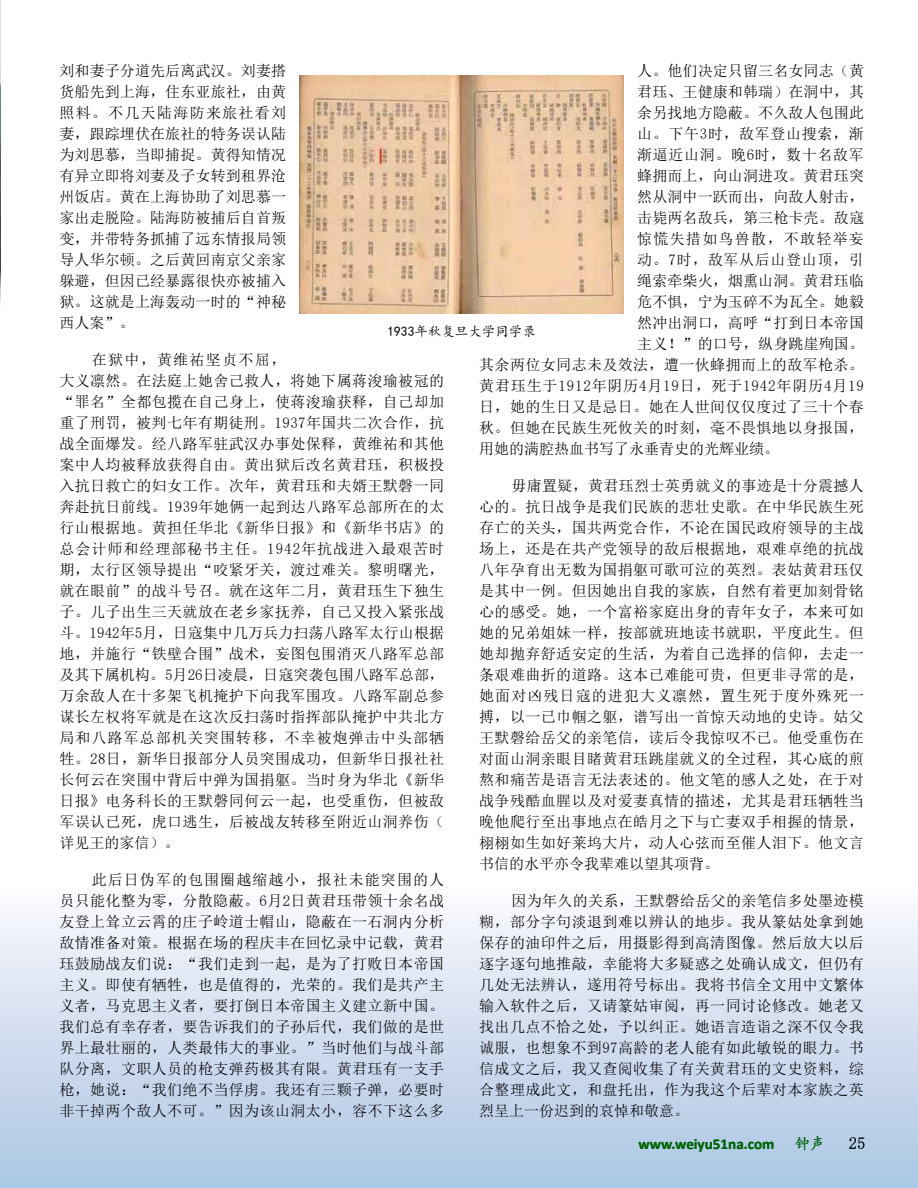
<style>
.page{position:relative;width:918px;height:1188px;background:#fff}
.page>*{position:absolute;margin:0;border:0;box-sizing:border-box;transform-origin:0 0}
.t1{font:16.5px "Sim Sun";color:#000}
.t2{font:700 15.15px "Calibri";color:#060}
.t3{font:15px/21px "Sim Sun";letter-spacing:.025em;color:#000;text-align:justify}
.t4{font:15px "Sim Sun";letter-spacing:.045em;color:#000}
.t5{font:15px "Sim Sun";letter-spacing:.055em;color:#000}
.t6{font:15px "Sim Sun";color:#000}
.t7{font:15px "Sim Sun";letter-spacing:.085em;color:#000}
.t8{font:15px "Adobe Kaiti Std";color:#060}
.t9{font:13.5px "Kai Ti";color:#000}
</style>
<div class="page">
<img style="left:0;top:0;width:1px;height:305px">
<div style="left:0;top:860px;width:918px;height:328px;background:linear-gradient(to bottom,#fff,#abc5e3)"></div>
<img style="left:300px;top:75px;width:324px;height:238px">
<p class="t3" style="left:59px;top:60px;width:228px">刘和妻子分道先后离武汉。刘妻搭货船先到上海，住东亚旅社，由黄照料。不几天陆海防来旅社看刘妻，跟踪埋伏在旅社的特务误认陆为刘思慕，当即捕捉。黄得知情况有异立即将刘妻及子女转到租界沧州饭店。黄在上海协助了刘思慕一家出走脱险。陆海防被捕后自首叛变，并带特务抓捕了远东情报局领导人华尔顿。之后黄回南京父亲家躲避，但因已经暴露很快亦被捕入狱。这就是上海轰动一时的“神秘西人案”。</p>
<p class="t3" style="left:59px;top:349px;width:386px;text-align:left;text-indent:32px">在狱中，黄维祐坚贞不屈，<br>大义凛然。在法庭上她舍己救人，将她下属蒋浚瑜被冠的“罪名”全都包揽在自己身上，使蒋浚瑜获释，自己却加重了刑罚，被判七年有期徒刑。1937年国共二次合作，抗战全面爆发。经八路军驻武汉办事处保释，黄维祐和其他案中人均被释放获得自由。黄出狱后改名黄君珏，积极投入抗日救亡的妇女工作。次年，黄君珏和夫婿王默磬一同奔赴抗日前线。1939年她俩一起到达八路军总部所在的太行山根据地。黄担任华北《新华日报》和《新华书店》的总会计师和经理部秘书主任。1942年抗战进入最艰苦时期，太行区领导提出“咬紧牙关，渡过难关。黎明曙光，就在眼前”的战斗号召。就在这年二月，黄君珏生下独生子。儿子出生三天就放在老乡家抚养，自己又投入紧张战斗。1942年5月，日寇集中几万兵力扫荡八路军太行山根据地，并施行“铁壁合围”战术，妄图包围消灭八路军总部及其下属机构。5月26日凌晨，日寇突袭包围八路军总部，万余敌人在十多架飞机掩护下向我军围攻。八路军副总参谋长左权将军就是在这次反扫荡时指挥部队掩护中共北方局和八路军总部机关突围转移，不幸被炮弹击中头部牺牲。28日，新华日报部分人员突围成功，但新华日报社社长何云在突围中背后中弹为国捐躯。当时身为华北《新华日报》电务科长的王默磬同何云一起，也受重伤，但被敌军误认已死，虎口逃生，后被战友转移至附近山洞养伤（详见王的家信）。</p>
<p class="t3" style="left:59px;top:869px;width:386px;text-indent:32px">此后日伪军的包围圈越缩越小，报社未能突围的人员只能化整为零，分散隐蔽。6月2日黄君珏带领十余名战友登上耸立云霄的庄子岭道士帽山，隐蔽在一石洞内分析敌情准备对策。根据在场的程庆丰在回忆录中记载，黄君珏鼓励战友们说：“我们走到一起，是为了打败日本帝国主义。即使有牺牲，也是值得的，光荣的。我们是共产主义者，马克思主义者，要打倒日本帝国主义建立新中国。我们总有幸存者，要告诉我们的子孙后代，我们做的是世界上最壮丽的，人类最伟大的事业。”当时他们与战斗部队分离，文职人员的枪支弹药极其有限。黄君珏有一支手枪，她说：“我们绝不当俘虏。我还有三颗子弹，必要时非干掉两个敌人不可。”因为该山洞太小，容不下这么多</p>
<p class="t3" style="left:637px;top:60px;width:228px">人。他们决定只留三名女同志（黄</p>
<p class="t3" style="left:637px;top:81px;width:228px">君珏、王健康和韩瑞）在洞中，其</p>
<p class="t3" style="left:637px;top:102px;width:228px">余另找地方隐蔽。不久敌人包围此</p>
<p class="t4" style="left:637px;top:126px;width:228px">山。下午3时，敌军登山搜索，渐</p>
<p class="t4" style="left:637px;top:147px;width:228px">渐逼近山洞。晚6时，数十名敌军</p>
<p class="t3" style="left:637px;top:165px;width:228px">蜂拥而上，向山洞进攻。黄君珏突</p>
<p class="t3" style="left:637px;top:186px;width:228px">然从洞中一跃而出，向敌人射击，</p>
<p class="t3" style="left:637px;top:207px;width:228px">击毙两名敌兵，第三枪卡壳。敌寇</p>
<p class="t7" style="left:637px;top:231px;width:228px">惊慌失措如鸟兽散，不敢轻举妄</p>
<p class="t4" style="left:637px;top:252px;width:228px">动。7时，敌军从后山登山顶，引</p>
<p class="t3" style="left:637px;top:270px;width:228px">绳索牵柴火，烟熏山洞。黄君珏临</p>
<p class="t3" style="left:637px;top:291px;width:228px">危不惧，宁为玉碎不为瓦全。她毅</p>
<p class="t3" style="left:637px;top:312px;width:228px">然冲出洞口，高呼“打到日本帝国</p>
<p class="t3" style="left:637px;top:333px;width:228px">主义！”的口号，纵身跳崖殉国。</p>
<p class="t3" style="left:479px;top:354px;width:386px">其余两位女同志未及效法，遭一伙蜂拥而上的敌军枪杀。</p>
<p class="t5" style="left:479px;top:378px;width:386px">黄君珏生于1912年阴历4月19日，死于1942年阴历4月19</p>
<p class="t3" style="left:479px;top:396px;width:386px">日，她的生日又是忌日。她在人世间仅仅度过了三十个春</p>
<p class="t3" style="left:479px;top:417px;width:386px">秋。但她在民族生死攸关的时刻，毫不畏惧地以身报国，</p>
<p class="t6" style="left:479px;top:441px;width:301px">用她的满腔热血书写了永垂青史的光辉业绩。</p>
<p class="t3" style="left:479px;top:475px;width:386px;text-indent:32px">毋庸置疑，黄君珏烈士英勇就义的事迹是十分震撼人心的。抗日战争是我们民族的悲壮史歌。在中华民族生死存亡的关头，国共两党合作，不论在国民政府领导的主战场上，还是在共产党领导的敌后根据地，艰难卓绝的抗战八年孕育出无数为国捐躯可歌可泣的英烈。表姑黄君珏仅是其中一例。但因她出自我的家族，自然有着更加刻骨铭心的感受。她，一个富裕家庭出身的青年女子，本来可如她的兄弟姐妹一样，按部就班地读书就职，平度此生。但她却抛弃舒适安定的生活，为着自己选择的信仰，去走一条艰难曲折的道路。这本已难能可贵，但更非寻常的是，她面对凶残日寇的进犯大义凛然，置生死于度外殊死一搏，以一已巾帼之躯，谱写出一首惊天动地的史诗。姑父王默磬给岳父的亲笔信，读后令我惊叹不已。他受重伤在对面山洞亲眼目睹黄君珏跳崖就义的全过程，其心底的煎熬和痛苦是语言无法表述的。他文笔的感人之处，在于对战争残酷血腥以及对爱妻真情的描述，尤其是君珏牺牲当晚他爬行至出事地点在皓月之下与亡妻双手相握的情景，栩栩如生如好莱坞大片，动人心弦而至催人泪下。他文言书信的水平亦令我辈难以望其项背。</p>
<p class="t3" style="left:479px;top:890px;width:386px;text-indent:32px">因为年久的关系，王默磬给岳父的亲笔信多处墨迹模糊，部分字句淡退到难以辨认的地步。我从篆姑处拿到她保存的油印件之后，用摄影得到高清图像。然后放大以后逐字逐句地推敲，幸能将大多疑惑之处确认成文，但仍有几处无法辨认，遂用符号标出。我将书信全文用中文繁体输入软件之后，又请篆姑审阅，再一同讨论修改。她老又找出几点不恰之处，予以纠正。她语言造诣之深不仅令我诚服，也想象不到97高龄的老人能有如此敏锐的眼力。书信成文之后，我又查阅收集了有关黄君珏的文史资料，综合整理成此文，和盘托出，作为我这个后辈对本家族之英烈呈上一份迟到的哀悼和敬意。</p>
<p class="t9" style="left:387px;top:324px;width:150px">1933年秋复旦大学同学录</p>
<p class="t2" style="left:639px;top:1133px;width:138px">www.weiyu51na.com</p>
<p class="t8" style="left:795px;top:1134px;width:31px">钟声</p>
<p class="t1" style="left:849px;top:1135px;width:18px">25</p>
</div>
